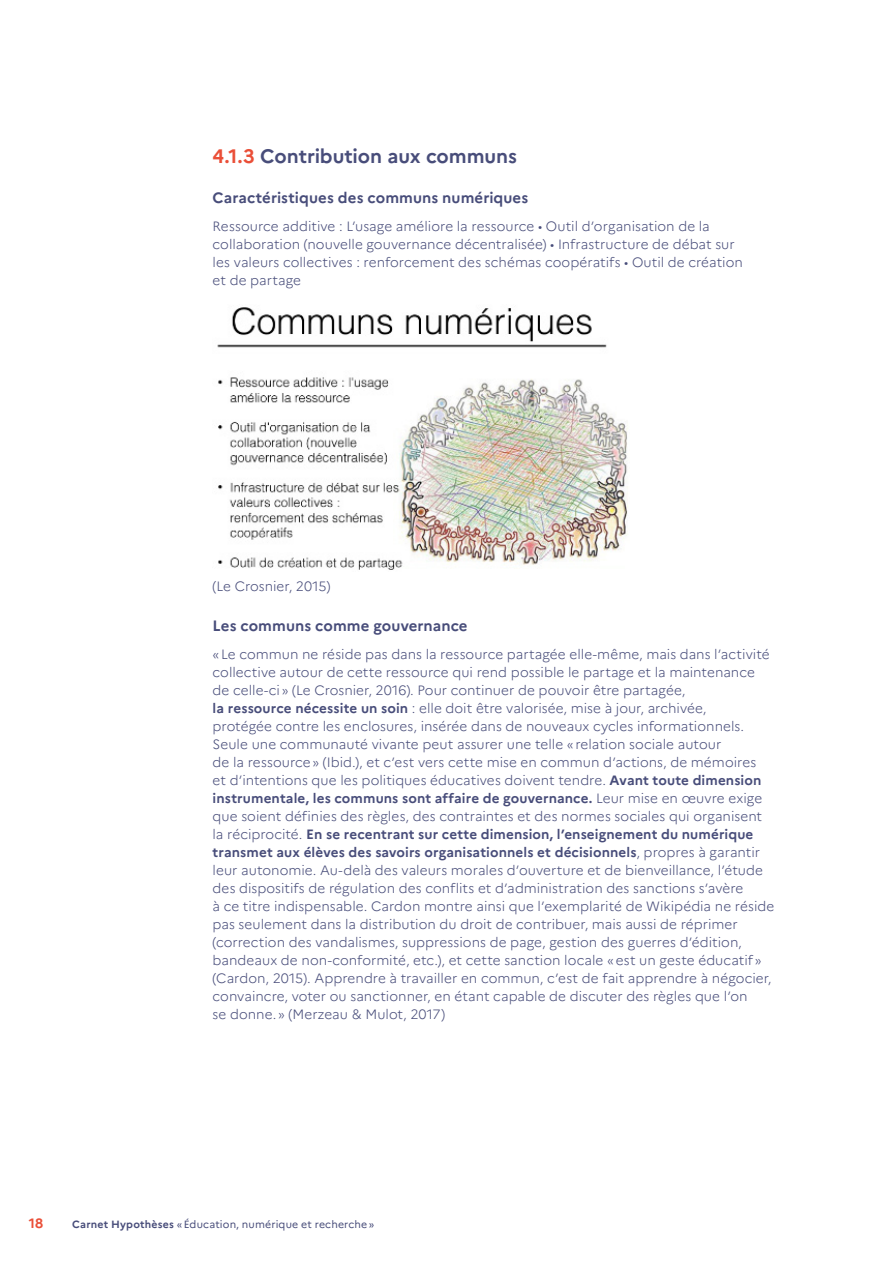
<style>
.page{position:relative;width:893px;height:1263px;background:#fff}
.page>*{position:absolute;margin:0;border:0;box-sizing:border-box;transform-origin:0 0}
.t1{font:700 19.5px "Marianne";letter-spacing:-.005em;color:#484d7a}
.t2{font:700 15px "Marianne";letter-spacing:.005em;color:#484d7a}
.t3{font:300 13.5px/18px "Marianne";color:#484d7a}
.t4{font:700 13.5px "Marianne";color:#ea4f38}
.t5{font:10.5px "Marianne";letter-spacing:.015em;color:#484d7a}
.s1{color:#ea4f38}
.s2{font-weight:700}
</style>
<div class="page">
<img style="left:217px;top:307px;width:411px;height:263px">
<h1 class="t1" style="left:213px;top:145px;width:306px"><span class="s1">4.1.3</span> Contribution aux communs</h1>
<p class="t2" style="left:213px;top:188px;width:317px">Caractéristiques des communs numériques</p>
<p class="t3" style="left:213px;top:218px;width:532px">Ressource additive : L’usage améliore la ressource • Outil d’organisation de la collaboration (nouvelle gouvernance décentralisée) • Infrastructure de débat sur les valeurs collectives : renforcement des schémas coopératifs • Outil de création et de partage</p>
<p class="t3" style="left:213px;top:577px;width:119px">(Le Crosnier, 2015)</p>
<p class="t2" style="left:213px;top:616px;width:256px">Les communs comme gouvernance</p>
<p class="t3" style="left:213px;top:645px;width:563px">«Le commun ne réside pas dans la ressource partagée elle-même, mais dans l’activité collective autour de cette ressource qui rend possible le partage et la maintenance de celle-ci» (Le Crosnier, 2016). Pour continuer de pouvoir être partagée,<br><span class="s2">la ressource nécessite un soin</span> : elle doit être valorisée, mise à jour, archivée,<br>protégée contre les enclosures, insérée dans de nouveaux cycles informationnels.<br>Seule une communauté vivante peut assurer une telle «relation sociale autour<br>de la ressource» (Ibid.), et c’est vers cette mise en commun d’actions, de mémoires<br>et d’intentions que les politiques éducatives doivent tendre. <span class="s2">Avant toute dimension instrumentale, les communs sont affaire de gouvernance.</span> Leur mise en œuvre exige que soient définies des règles, des contraintes et des normes sociales qui organisent la réciprocité. <span class="s2">En se recentrant sur cette dimension, l’enseignement du numérique transmet aux élèves des savoirs organisationnels et décisionnels</span>, propres à garantir leur autonomie. Au-delà des valeurs morales d’ouverture et de bienveillance, l’étude des dispositifs de régulation des conflits et d’administration des sanctions s’avère<br>à ce titre indispensable. Cardon montre ainsi que l’exemplarité de Wikipédia ne réside pas seulement dans la distribution du droit de contribuer, mais aussi de réprimer (correction des vandalismes, suppressions de page, gestion des guerres d’édition, bandeaux de non-conformité, etc.), et cette sanction locale «est un geste éducatif» (Cardon, 2015). Apprendre à travailler en commun, c’est de fait apprendre à négocier, convaincre, voter ou sanctionner, en étant capable de discuter des règles que l’on<br>se donne.» (Merzeau &amp; Mulot, 2017)</p>
<p class="t4" style="left:29px;top:1214px;width:16px">18</p>
<p class="t5" style="left:72px;top:1217px;width:303px"><span class="s2">Carnet Hypothèses</span> «Éducation, numérique et recherche»</p>
</div>
